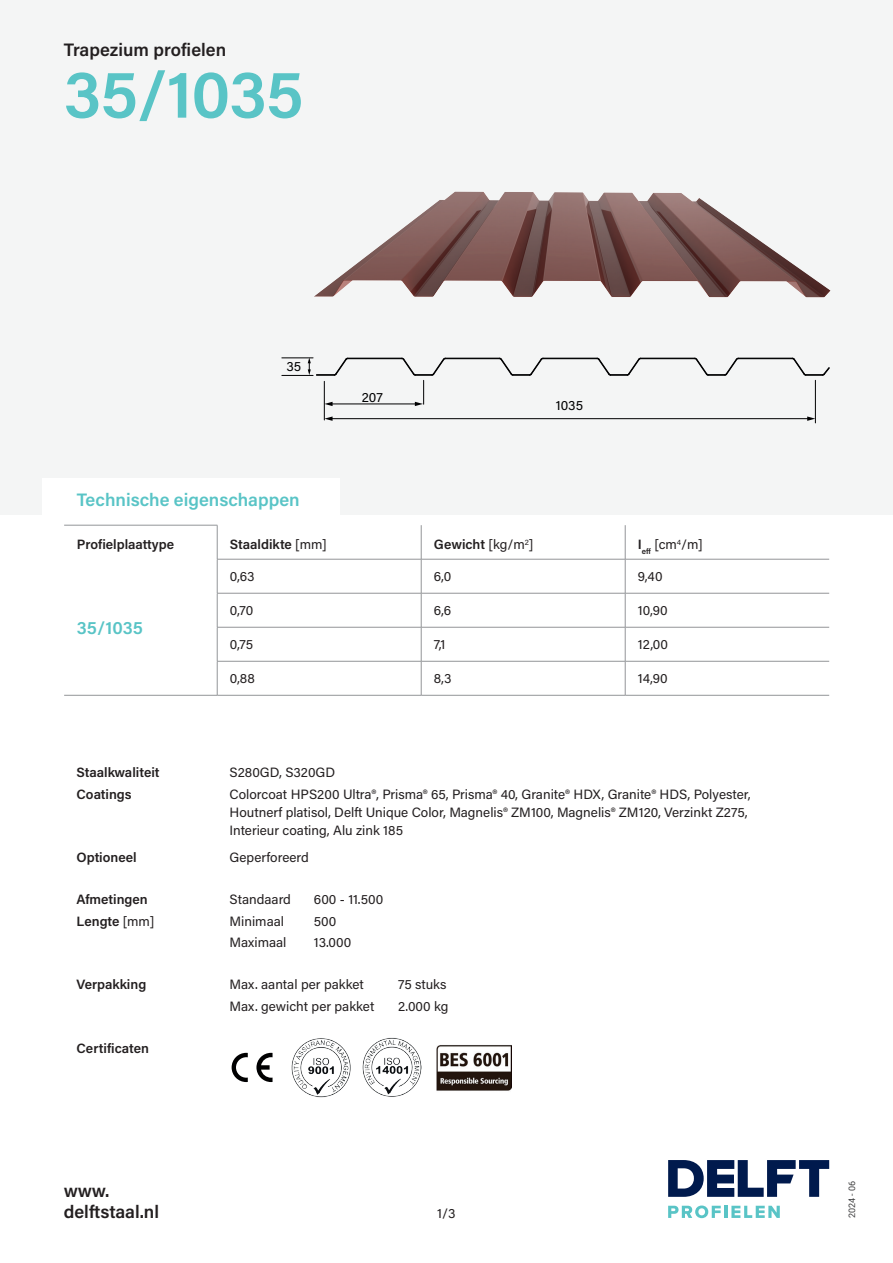
<style>
.page{position:relative;width:893px;height:1263px;background:#fff}
.page>*{position:absolute;margin:0;border:0;box-sizing:border-box;transform-origin:0 0}
.t1{font:600 67.5px "Acumin Pro";letter-spacing:-.015em;color:#59c4c6}
.t2{font:600 18px/21px "Acumin Pro";color:#231f20}
.t3{font:600 18px "Acumin Pro";color:#59c4c6}
.t4{font:13.5px/18px "Acumin Pro";color:#231f20}
.t5{font:600 13.5px "Acumin Pro";color:#231f20}
.t6{font:13.5px "Acumin Pro";color:#000001}
.t7{font:9px "Roboto";color:#3e3e3f}
.s1{font-weight:400}
.s2{font-weight:600}
</style>
<div class="page">
<div style="left:0;top:0;width:893px;height:514px;background:#f4f5f5"></div>
<div style="left:43px;top:478px;width:297px;height:58px;background:#fff"></div>
<hr style="left:64px;top:525px;width:153px;height:1px;background:#939598">
<hr style="left:217px;top:525px;width:1px;height:34px;background:#939598">
<hr style="left:421px;top:525px;width:1px;height:34px;background:#939598">
<hr style="left:625px;top:525px;width:1px;height:34px;background:#939598">
<hr style="left:64px;top:695px;width:153px;height:1px;background:#939598">
<hr style="left:217px;top:559px;width:204px;height:1px;background:#939598">
<hr style="left:217px;top:559px;width:1px;height:34px;background:#939598">
<hr style="left:421px;top:559px;width:204px;height:1px;background:#939598">
<hr style="left:421px;top:559px;width:1px;height:34px;background:#939598">
<hr style="left:625px;top:559px;width:204px;height:1px;background:#939598">
<hr style="left:625px;top:559px;width:1px;height:34px;background:#939598">
<hr style="left:217px;top:593px;width:204px;height:1px;background:#939598">
<hr style="left:217px;top:593px;width:1px;height:34px;background:#939598">
<hr style="left:421px;top:593px;width:204px;height:1px;background:#939598">
<hr style="left:421px;top:593px;width:1px;height:34px;background:#939598">
<hr style="left:625px;top:593px;width:204px;height:1px;background:#939598">
<hr style="left:625px;top:593px;width:1px;height:34px;background:#939598">
<hr style="left:217px;top:627px;width:204px;height:1px;background:#939598">
<hr style="left:217px;top:627px;width:1px;height:34px;background:#939598">
<hr style="left:421px;top:627px;width:204px;height:1px;background:#939598">
<hr style="left:421px;top:627px;width:1px;height:34px;background:#939598">
<hr style="left:625px;top:627px;width:204px;height:1px;background:#939598">
<hr style="left:625px;top:627px;width:1px;height:34px;background:#939598">
<hr style="left:217px;top:661px;width:1px;height:34px;background:#939598">
<hr style="left:421px;top:661px;width:1px;height:34px;background:#939598">
<hr style="left:625px;top:661px;width:1px;height:34px;background:#939598">
<hr style="left:217px;top:661px;width:204px;height:1px;background:#939598">
<hr style="left:421px;top:661px;width:204px;height:1px;background:#939598">
<hr style="left:625px;top:661px;width:204px;height:1px;background:#939598">
<hr style="left:217px;top:695px;width:204px;height:1px;background:#939598">
<hr style="left:421px;top:695px;width:204px;height:1px;background:#939598">
<hr style="left:625px;top:695px;width:204px;height:1px;background:#939598">
<img style="left:314px;top:191px;width:517px;height:107px">
<hr style="left:815px;top:380px;width:1px;height:43px;background:#000001">
<hr style="left:324px;top:381px;width:1px;height:39px;background:#000001">
<hr style="left:282px;top:358px;width:31px;height:1px;background:#000001">
<hr style="left:282px;top:375px;width:31px;height:1px;background:#000001">
<svg style="left:308px;top:358px;width:3px;height:17px"></svg>
<hr style="left:331px;top:418px;width:478px;height:1px;background:#000001">
<svg style="left:807px;top:416px;width:8px;height:5px"></svg>
<svg style="left:324px;top:416px;width:9px;height:5px"></svg>
<hr style="left:331px;top:404px;width:85px;height:1px;background:#000001">
<svg style="left:324px;top:402px;width:9px;height:4px"></svg>
<hr style="left:738px;top:358px;width:54px;height:1px;background:#000001">
<hr style="left:445px;top:358px;width:54px;height:1px;background:#000001">
<hr style="left:348px;top:358px;width:54px;height:1px;background:#000001">
<svg style="left:317px;top:357px;width:32px;height:19px"></svg>
<svg style="left:401px;top:357px;width:45px;height:49px"></svg>
<hr style="left:543px;top:358px;width:54px;height:1px;background:#000001">
<svg style="left:498px;top:357px;width:46px;height:19px"></svg>
<hr style="left:641px;top:358px;width:54px;height:1px;background:#000001">
<svg style="left:596px;top:357px;width:46px;height:19px"></svg>
<svg style="left:694px;top:357px;width:45px;height:19px"></svg>
<svg style="left:791px;top:357px;width:39px;height:19px"></svg>
<svg style="left:256px;top:1053px;width:17px;height:29px"></svg>
<svg style="left:232px;top:1053px;width:16px;height:29px"></svg>
<img style="left:292px;top:1038px;width:59px;height:59px">
<img style="left:436px;top:1045px;width:76px;height:46px">
<img style="left:362px;top:1037px;width:60px;height:60px">
<svg style="left:668px;top:1205px;width:112px;height:13px"></svg>
<svg style="left:668px;top:1160px;width:161px;height:37px"></svg>
<h2 class="t2" style="left:64px;top:38px;width:164px">Trapezium profielen</h2>
<h1 class="t1" style="left:64px;top:47px;width:241px">35/1035</h1>
<p class="t6" style="left:286px;top:357px;width:16px">35</p>
<p class="t6" style="left:362px;top:388px;width:23px">207</p>
<p class="t6" style="left:556px;top:396px;width:29px">1035</p>
<h2 class="t3" style="left:77px;top:487px;width:224px">Technische eigenschappen</h2>
<p class="t5" style="left:77px;top:535px;width:99px">Profielplaattype</p>
<p class="t5" style="left:230px;top:535px;width:98px">Staaldikte <span class="s1">[mm]</span></p>
<p class="t5" style="left:434px;top:535px;width:101px">Gewicht <span class="s1">[kg/m</span><sup>2</sup><span class="s1">]</span></p>
<p class="t4" style="left:638px;top:535px;width:66px"><span class="s2">I</span><sub>eff</sub> [cm<sup>4</sup>/m]</p>
<h2 class="t3" style="left:77px;top:615px;width:68px">35/1035</h2>
<p class="t4" style="left:230px;top:567px;width:26px">0,63</p>
<p class="t4" style="left:434px;top:567px;width:19px">6,0</p>
<p class="t4" style="left:638px;top:567px;width:26px">9,40</p>
<p class="t4" style="left:230px;top:601px;width:25px">0,70</p>
<p class="t4" style="left:434px;top:601px;width:19px">6,6</p>
<p class="t4" style="left:638px;top:601px;width:31px">10,90</p>
<p class="t4" style="left:230px;top:635px;width:25px">0,75</p>
<p class="t4" style="left:434px;top:635px;width:13px">7,1</p>
<p class="t4" style="left:638px;top:635px;width:32px">12,00</p>
<p class="t4" style="left:230px;top:669px;width:26px">0,88</p>
<p class="t4" style="left:434px;top:669px;width:19px">8,3</p>
<p class="t4" style="left:638px;top:669px;width:31px">14,90</p>
<p class="t5" style="left:77px;top:763px;width:85px">Staalkwaliteit</p>
<p class="t4" style="left:230px;top:762px;width:107px">S280GD, S320GD</p>
<p class="t5" style="left:77px;top:784px;width:57px">Coatings</p>
<p class="t4" style="left:230px;top:784px;width:523px">Colorcoat HPS200 Ultra®, Prisma® 65, Prisma® 40, Granite® HDX, Granite® HDS, Polyester,<br>Houtnerf platisol, Delft Unique Color, Magnelis® ZM100, Magnelis® ZM120, Verzinkt Z275,<br>Interieur coating, Alu zink 185</p>
<p class="t5" style="left:77px;top:848px;width:62px">Optioneel</p>
<p class="t4" style="left:230px;top:847px;width:81px">Geperforeerd</p>
<p class="t5" style="left:77px;top:890px;width:73px">Afmetingen</p>
<p class="t4" style="left:230px;top:890px;width:63px">Standaard</p>
<p class="t4" style="left:314px;top:890px;width:71px">600 - 11.500</p>
<p class="t5" style="left:77px;top:911px;width:79px">Lengte <span class="s1">[mm]</span></p>
<p class="t4" style="left:230px;top:911px;width:56px">Minimaal</p>
<p class="t4" style="left:314px;top:911px;width:24px">500</p>
<p class="t4" style="left:230px;top:933px;width:58px">Maximaal</p>
<p class="t4" style="left:314px;top:933px;width:39px">13.000</p>
<p class="t5" style="left:77px;top:975px;width:71px">Verpakking</p>
<p class="t4" style="left:230px;top:975px;width:136px">Max. aantal per pakket</p>
<p class="t4" style="left:398px;top:975px;width:50px">75 stuks</p>
<p class="t4" style="left:230px;top:996px;width:146px">Max. gewicht per pakket</p>
<p class="t4" style="left:398px;top:996px;width:52px">2.000 kg</p>
<p class="t5" style="left:77px;top:1039px;width:74px">Certificaten</p>
<h2 class="t2" style="left:64px;top:1179px;width:97px">www. delftstaal.nl</h2>
<p class="t7" style="left:846px;top:1218px;width:39px;rotate:-90deg">2024 - 06</p>
<p class="t4" style="left:437px;top:1204px;width:20px">1/3</p>
</div>
